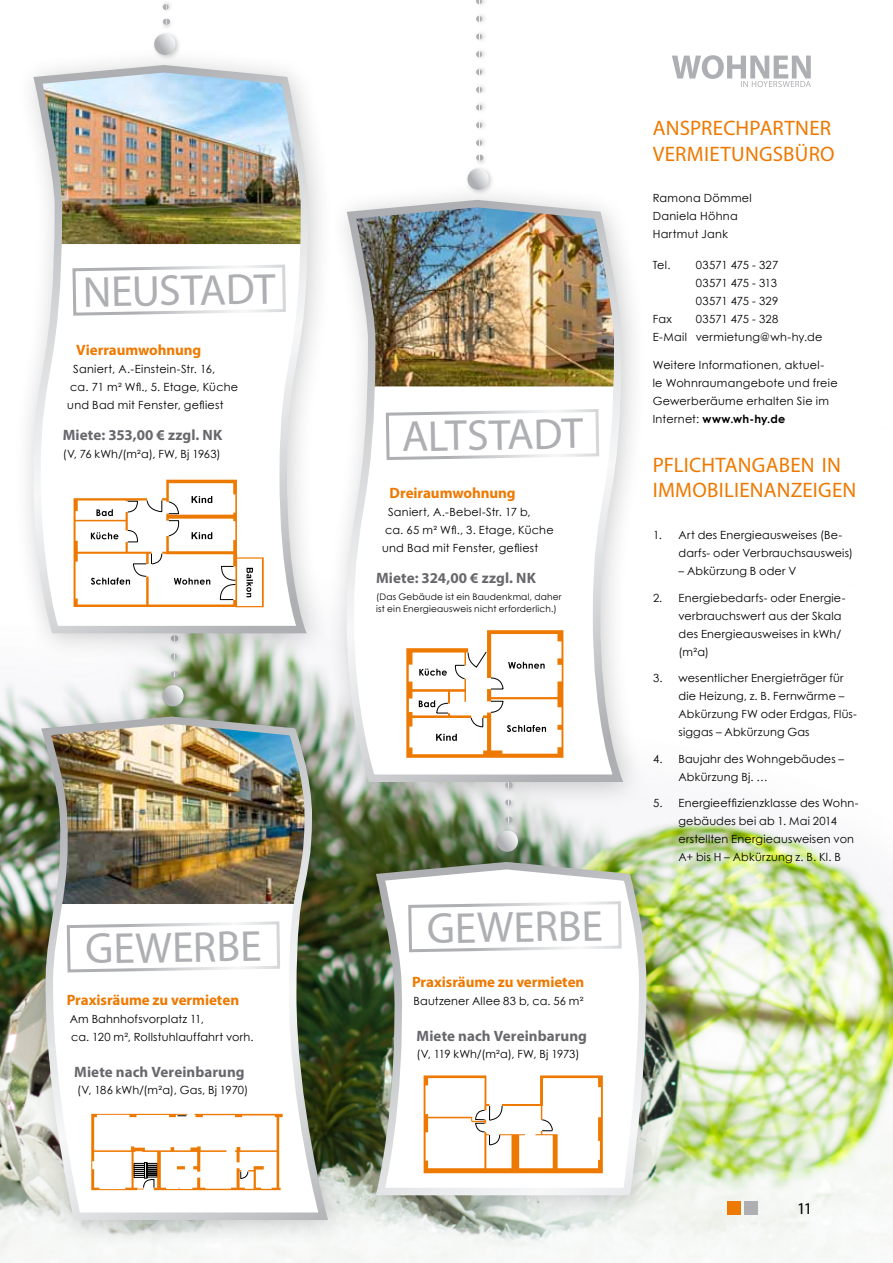
<style>
.page{position:relative;width:893px;height:1263px;background:#fff}
.page>*{position:absolute;margin:0;border:0;box-sizing:border-box;transform-origin:0 0}
.t1{font:43.5px "Myriad Pro";color:#aeafb2}
.t2{font:21px/25.5px "Myriad Pro";letter-spacing:.01em;color:#ee7900}
.t3{font:16.5px "Myriad Pro";color:#000}
.t4{font:700 15px "Myriad Pro";letter-spacing:.005em;color:#68676c}
.t5{font:700 15px "Myriad Pro";letter-spacing:-.005em;color:#ee7900}
.t6{font:11.25px/18px "Century Gothic";letter-spacing:.02em;color:#000}
.t7{font:9px/12px "Century Gothic";letter-spacing:.025em;color:#000}
.s1{font-weight:700}
</style>
<div class="page">
<img style="left:0;top:660px;width:893px;height:603px">
<div style="left:168px;top:633px;width:15px;height:50px;background:#000;opacity:.2"></div>
<svg style="left:171px;top:660px;width:6px;height:5px"></svg>
<div style="left:727px;top:1201px;width:14px;height:14px;background:#ee7900"></div>
<div style="left:744px;top:1201px;width:14px;height:14px;background:#aeafb2"></div>
<div style="left:12px;top:45px;width:323px;height:615px;background:#000;opacity:.2"></div>
<img style="left:29px;top:61px;width:283px;height:576px">
<svg style="left:71px;top:263px;width:216px;height:54px"></svg>
<div style="left:151px;top:30px;width:30px;height:31px;background:#000;opacity:.2"></div>
<svg style="left:154px;top:34px;width:21px;height:21px"></svg>
<div style="left:160px;top:0;width:15px;height:30px;background:#000;opacity:.2"></div>
<svg style="left:163px;top:0;width:6px;height:13px"></svg>
<div style="left:326px;top:180px;width:322px;height:629px;background:#000;opacity:.2"></div>
<img style="left:343px;top:196px;width:282px;height:590px">
<svg style="left:384px;top:407px;width:217px;height:55px"></svg>
<div style="left:464px;top:165px;width:31px;height:30px;background:#000;opacity:.2"></div>
<svg style="left:467px;top:168px;width:22px;height:22px"></svg>
<div style="left:473px;top:0;width:15px;height:166px;background:#000;opacity:.2"></div>
<svg style="left:476px;top:0;width:6px;height:149px"></svg>
<div style="left:23px;top:697px;width:330px;height:550px;background:#000;opacity:.2"></div>
<img style="left:38px;top:713px;width:293px;height:511px">
<svg style="left:65px;top:920px;width:217px;height:54px"></svg>
<div style="left:159px;top:682px;width:30px;height:30px;background:#000;opacity:.2"></div>
<svg style="left:162px;top:685px;width:22px;height:21px"></svg>
<svg style="left:672px;top:55px;width:139px;height:32px"></svg>
<svg style="left:406px;top:630px;width:157px;height:128px"></svg>
<svg style="left:74px;top:480px;width:190px;height:127px"></svg>
<div style="left:503px;top:779px;width:14px;height:49px;background:#000;opacity:.2"></div>
<svg style="left:505px;top:802px;width:6px;height:9px"></svg>
<div style="left:357px;top:842px;width:316px;height:380px;background:#000;opacity:.2"></div>
<svg style="left:372px;top:858px;width:278px;height:341px"></svg>
<div style="left:493px;top:827px;width:31px;height:30px;background:#000;opacity:.2"></div>
<svg style="left:497px;top:830px;width:21px;height:22px"></svg>
<svg style="left:407px;top:900px;width:216px;height:54px"></svg>
<svg style="left:91px;top:1114px;width:192px;height:76px"></svg>
<svg style="left:424px;top:1075px;width:179px;height:98px"></svg>
<h1 class="t1" style="left:82px;top:265px;width:194px;rotate:-1deg">NEUSTADT</h1>
<h3 class="t5" style="left:76px;top:340px;width:127px">Vierraumwohnung</h3>
<p class="t6" style="left:67px;top:359px;width:172px;text-indent:6px">Saniert, A.-Einstein-Str. 16,<br>ca. 71 m² Wfl., 5. Etage, Küche und Bad mit Fenster, gefliest</p>
<h3 class="t4" style="left:63px;top:425px;width:161px">Miete: 353,00 € zzgl. NK</h3>
<p class="t6" style="left:63px;top:444px;width:159px">(V, 76 kWh/(m²a), FW, Bj 1963)</p>
<h1 class="t1" style="left:85px;top:922px;width:178px;rotate:-1deg">GEWERBE</h1>
<h3 class="t5" style="left:67px;top:990px;width:174px">Praxisräume zu vermieten</h3>
<p class="t6" style="left:70px;top:1010px;width:185px">Am Bahnhofsvorplatz 11,<br>ca. 120 m², Rollstuhlauffahrt vorh.</p>
<h3 class="t4" style="left:74px;top:1062px;width:172px">Miete nach Vereinbarung</h3>
<p class="t6" style="left:77px;top:1081px;width:173px">(V, 186 kWh/(m²a), Gas, Bj 1970)</p>
<h1 class="t1" style="left:401px;top:410px;width:183px;rotate:-1deg">ALTSTADT</h1>
<h3 class="t5" style="left:390px;top:483px;width:128px">Dreiraumwohnung</h3>
<p class="t6" style="left:382px;top:503px;width:173px;text-indent:6px">Saniert, A.-Bebel-Str. 17 b,<br>ca. 65 m² Wfl., 3. Etage, Küche und Bad mit Fenster, gefliest</p>
<h3 class="t4" style="left:376px;top:568px;width:161px">Miete: 324,00 € zzgl. NK</h3>
<p class="t7" style="left:376px;top:590px;width:187px">(Das Gebäude ist ein Baudenkmal, daher ist ein Energieausweis nicht erforderlich.)</p>
<h1 class="t1" style="left:426px;top:902px;width:178px;rotate:-1deg">GEWERBE</h1>
<h3 class="t5" style="left:412px;top:972px;width:174px">Praxisräume zu vermieten</h3>
<p class="t6" style="left:414px;top:992px;width:171px">Bautzener Allee 83 b, ca. 56 m²</p>
<h3 class="t4" style="left:417px;top:1026px;width:172px">Miete nach Vereinbarung</h3>
<p class="t6" style="left:417px;top:1045px;width:165px">(V, 119 kWh/(m²a), FW, Bj 1973)</p>
<h2 class="t2" style="left:653px;top:115px;width:184px">ANSPRECHPARTNER<br>VERMIETUNGSBÜRO</h2>
<p class="t6" style="left:653px;top:189px;width:101px">Ramona Dömmel<br>Daniela Höhna<br>Hartmut Jank</p>
<p class="t6" style="left:653px;top:256px;width:19px">Tel.</p>
<p class="t6" style="left:696px;top:256px;width:128px">03571 475 - 327<br>03571 475 - 313<br>03571 475 - 329<br>03571 475 - 328 vermietung@wh-hy.de</p>
<p class="t6" style="left:653px;top:356px;width:186px">Weitere Informationen, aktuel-<br>le Wohnraumangebote und freie<br>Gewerberäume erhalten Sie im<br>Internet: <span class="s1">www.wh-hy.de</span></p>
<p class="t6" style="left:653px;top:310px;width:36px">Fax<br>E-Mail</p>
<h2 class="t2" style="left:653px;top:452px;width:205px">PFLICHTANGABEN IN<br>IMMOBILIENANZEIGEN</h2>
<p class="t6" style="left:678px;top:526px;width:176px;text-indent:-25px">1. Art des Energieausweises (Be&shy;darfs- oder Verbrauchsausweis)</p>
<p class="t6" style="left:678px;top:562px;width:119px">– Abkürzung B oder V</p>
<p class="t6" style="left:678px;top:589px;width:168px;text-indent:-26px">2. Energiebedarfs- oder Energie&shy;verbrauchswert aus der Skala des Energieausweises in kWh/ (m²a)</p>
<p class="t6" style="left:678px;top:669px;width:180px;text-indent:-26px">3. wesentlicher Energieträger für die Heizung, z. B. Fernwärme –<br>Abkürzung FW oder Erdgas, Flüs&shy;siggas – Abkürzung Gas</p>
<p class="t6" style="left:678px;top:750px;width:167px;text-indent:-26px">4. Baujahr des Wohngebäudes –<br>Abkürzung Bj. …</p>
<p class="t6" style="left:678px;top:794px;width:182px;text-indent:-26px">5. Energieeffizienzklasse des Wohn&shy;gebäudes bei ab 1. Mai 2014 erstellten Energieausweisen von<br>A+ bis H – Abkürzung z. B. Kl. B</p>
<h3 class="t3" style="left:797px;top:1198px;width:17px">11</h3>
</div>
